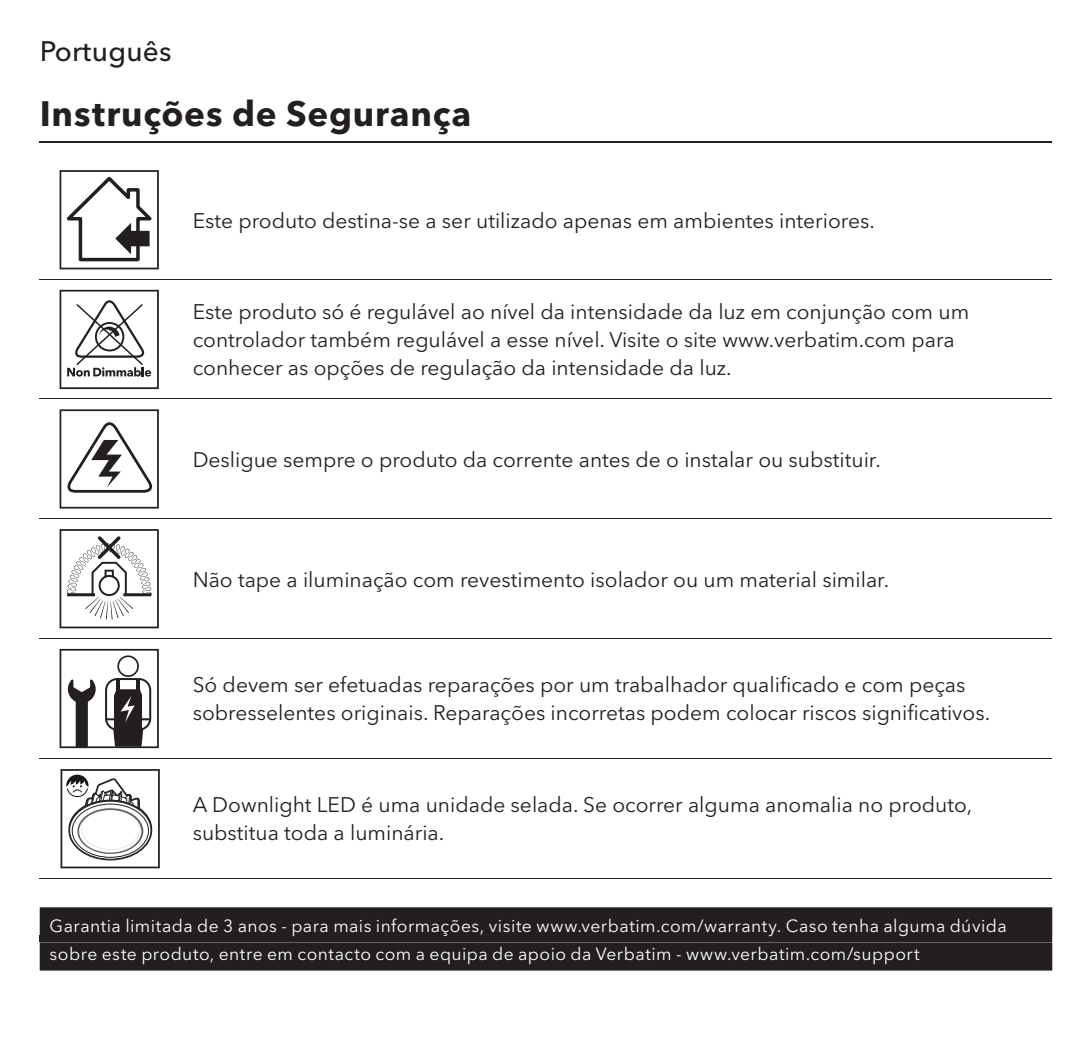
<style>
.page{position:relative;width:1092px;height:1042px;background:#fff}
.page>*{position:absolute;margin:0;border:0;box-sizing:border-box;transform-origin:0 0}
.t1{font:700 35px "Avenir Next LT Pro";letter-spacing:.025em;color:#231f20}
.t2{font:500 28px "Avenir Next LT Pro";letter-spacing:.01em;color:#231f20}
.t3{font:21px/28px "Avenir Next LT Pro";color:#231f20}
.t4{font:17.5px/28px "Avenir Next LT Pro";letter-spacing:.025em;color:#fff}
</style>
<div class="page">
<hr style="left:40px;top:141px;width:1012px;height:2px;background:#231f20">
<div style="left:40px;top:907px;width:1012px;height:63px;background:#231f20"></div>
<div style="left:40px;top:935px;width:1012px;height:7px;background:#231f20"></div>
<hr style="left:40px;top:279px;width:1012px;height:1px;background:#231f20">
<hr style="left:40px;top:398px;width:1012px;height:1px;background:#231f20">
<hr style="left:40px;top:518px;width:1012px;height:1px;background:#231f20">
<hr style="left:40px;top:638px;width:1012px;height:1px;background:#231f20">
<hr style="left:40px;top:758px;width:1012px;height:1px;background:#231f20">
<hr style="left:40px;top:878px;width:1012px;height:1px;background:#231f20">
<svg style="left:60px;top:170px;width:99px;height:99px"></svg>
<svg style="left:60px;top:290px;width:99px;height:99px"></svg>
<svg style="left:60px;top:529px;width:99px;height:99px"></svg>
<svg style="left:60px;top:649px;width:99px;height:100px"></svg>
<svg style="left:60px;top:409px;width:99px;height:99px"></svg>
<svg style="left:61px;top:769px;width:99px;height:99px"></svg>
<h2 class="t2" style="left:40px;top:40px;width:133px">Português</h2>
<h1 class="t1" style="left:40px;top:97px;width:433px">Instruções de Segurança</h1>
<p class="t3" style="left:193px;top:208px;width:683px">Este produto destina-se a ser utilizado apenas em ambientes interiores.</p>
<p class="t3" style="left:193px;top:300px;width:778px">Este produto só é regulável ao nível da intensidade da luz em conjunção com um controlador também regulável a esse nível. Visite o site www.verbatim.com para conhecer as opções de regulação da intensidade da luz.</p>
<p class="t3" style="left:193px;top:447px;width:689px">Desligue sempre o produto da corrente antes de o instalar ou substituir.</p>
<p class="t3" style="left:193px;top:567px;width:698px">Não tape a iluminação com revestimento isolador ou um material similar.</p>
<p class="t3" style="left:193px;top:673px;width:799px">Só devem ser efetuadas reparações por um trabalhador qualificado e com peças sobresselentes originais. Reparações incorretas podem colocar riscos significativos.</p>
<p class="t3" style="left:193px;top:793px;width:781px">A Downlight LED é uma unidade selada. Se ocorrer alguma anomalia no produto, substitua toda a luminária.</p>
<p class="t4" style="left:50px;top:914px;width:958px">Garantia limitada de 3 anos - para mais informações, visite www.verbatim.com/warranty. Caso tenha alguma dúvida sobre este produto, entre em contacto com a equipa de apoio da Verbatim - www.verbatim.com/support</p>
</div>
